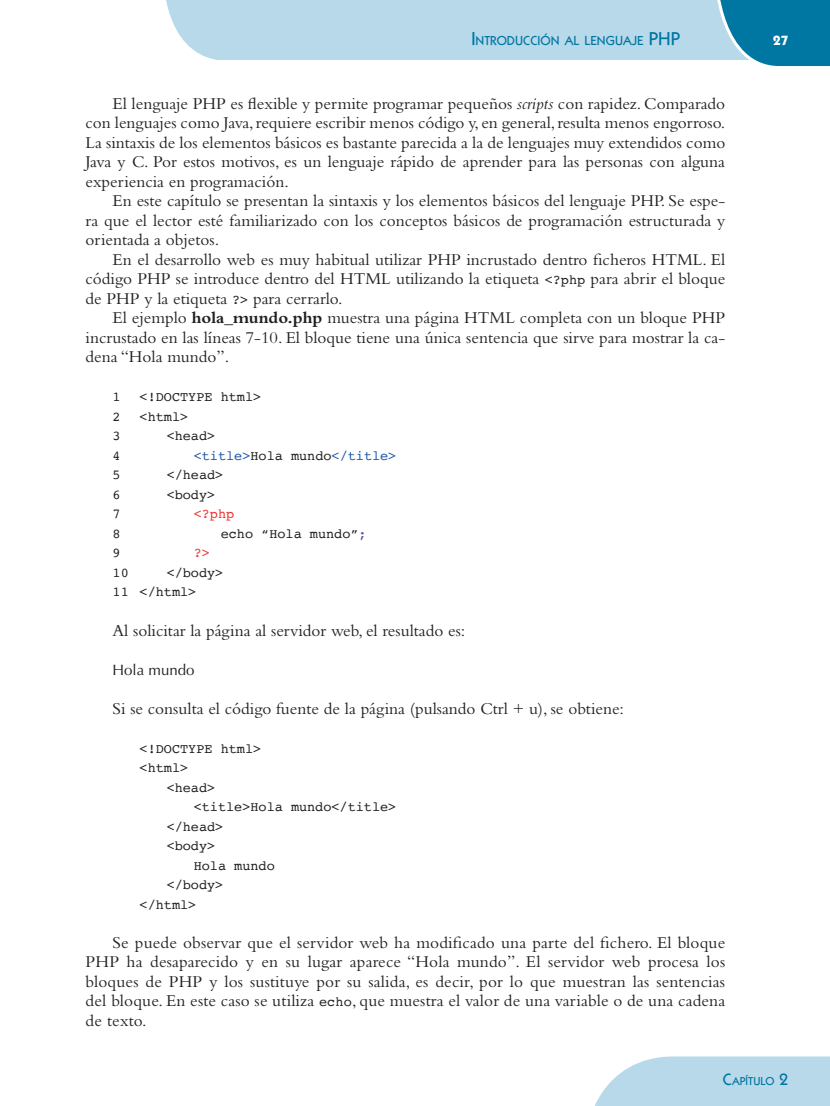
<style>
.page{position:relative;width:830px;height:1106px;background:#fff}
.page>*{position:absolute;margin:0;border:0;box-sizing:border-box;transform-origin:0 0}
.t1{font:17.25px/19.5px "Bembo Std";color:#231f20;text-align:justify}
.t2{font:15px "Optima LT Std";color:#231f20}
.t3{font:13.5px/19.5px "Courier";color:#231f20}
.t4{font:13.5px "Courier";color:#1e56a6}
.t5{font:13.5px "Courier";color:#ee2f2c}
.t6{font:700 13.5px "ITC Kabel Std";color:#fff}
.t7{font:500 13.2px "ITC Kabel Std";color:#0076a3}
.t8{font:500 11.55px "ITC Kabel Std";color:#0076a3}
.s1{font-size:18.75px}
.s2{font-style:italic}
.s3{font-family:"Courier";font-size:13.5px}
.s4{font-weight:700}
.s5{color:#231f20}
.s6{color:#524fa1}
.s7{font-size:16.5px}
</style>
<div class="page">
<div style="left:166px;top:0;width:547px;height:60px;background:#b8d9e9"></div>
<svg style="left:713px;top:0;width:116px;height:66px;background:#278bb1"></svg>
<svg style="left:594px;top:1056px;width:235px;height:50px;background:#bfdceb"></svg>
<p class="t7" style="left:471px;top:33px;width:210px"><span class="s1">I</span>NTRODUCCIÓN AL LENGUAJE <span class="s1">PHP</span></p>
<p class="t6" style="left:772px;top:32px;width:17px">27</p>
<p class="t1" style="left:86px;top:93px;width:641px;text-indent:27px">El lenguaje PHP es flexible y permite programar pequeños <span class="s2">scripts</span> con rapidez. Comparado con lenguajes como Java, requiere escribir menos código y, en general, resulta menos engorroso.<br>La sintaxis de los elementos básicos es bastante parecida a la de lenguajes muy extendidos como Java y C. Por estos motivos, es un lenguaje rápido de aprender para las personas con alguna experiencia en programación.</p>
<p class="t1" style="left:86px;top:191px;width:641px;text-indent:27px">En este capítulo se presentan la sintaxis y los elementos básicos del lenguaje PHP. Se espe&shy;ra que el lector esté familiarizado con los conceptos básicos de programación estructurada y orientada a objetos.</p>
<p class="t1" style="left:85px;top:249px;width:641px;text-indent:27px">En el desarrollo web es muy habitual utilizar PHP incrustado dentro ficheros HTML. El código PHP se introduce dentro del HTML utilizando la etiqueta <span class="s3">&lt;?php</span> para abrir el bloque de PHP y la etiqueta <span class="s3">?&gt;</span> para cerrarlo.</p>
<p class="t1" style="left:86px;top:308px;width:641px;text-indent:27px">El ejemplo <span class="s4">hola_mundo.php</span> muestra una página HTML completa con un bloque PHP incrustado en las líneas 7-10. El bloque tiene una única sentencia que sirve para mostrar la ca&shy;dena “Hola mundo”.</p>
<p class="t3" style="left:113px;top:387px;width:10px">1</p>
<p class="t3" style="left:140px;top:387px;width:123px">&lt;!DOCTYPE html&gt;</p>
<p class="t3" style="left:113px;top:406px;width:10px">2</p>
<p class="t3" style="left:140px;top:406px;width:50px">&lt;html&gt;</p>
<p class="t3" style="left:113px;top:426px;width:10px">3</p>
<p class="t3" style="left:167px;top:426px;width:50px">&lt;head&gt;</p>
<p class="t3" style="left:113px;top:445px;width:10px">4</p>
<p class="t4" style="left:194px;top:445px;width:204px">&lt;title&gt;<span class="s5">Hola mundo</span>&lt;/title&gt;</p>
<p class="t3" style="left:113px;top:465px;width:10px">5</p>
<p class="t3" style="left:167px;top:465px;width:58px">&lt;/head&gt;</p>
<p class="t3" style="left:113px;top:484px;width:10px">6</p>
<p class="t3" style="left:167px;top:484px;width:50px">&lt;body&gt;</p>
<p class="t3" style="left:113px;top:504px;width:10px">7</p>
<p class="t5" style="left:194px;top:504px;width:42px">&lt;?php</p>
<p class="t3" style="left:113px;top:523px;width:10px">8</p>
<p class="t3" style="left:221px;top:523px;width:147px">echo “Hola mundo”<span class="s6">;</span></p>
<p class="t3" style="left:113px;top:543px;width:10px">9</p>
<p class="t5" style="left:194px;top:543px;width:18px">?&gt;</p>
<p class="t3" style="left:113px;top:562px;width:18px">10</p>
<p class="t3" style="left:113px;top:562px;width:112px;text-indent:54px">&lt;/body&gt;<br>11 &lt;/html&gt;</p>
<p class="t1" style="left:113px;top:620px;width:354px">Al solicitar la página al servidor web, el resultado es:</p>
<p class="t2" style="left:113px;top:660px;width:83px">Hola mundo</p>
<p class="t1" style="left:113px;top:698px;width:512px">Si se consulta el código fuente de la página (pulsando Ctrl + u), se obtiene:</p>
<p class="t3" style="left:140px;top:738px;width:123px">&lt;!DOCTYPE html&gt;</p>
<p class="t3" style="left:140px;top:757px;width:50px">&lt;html&gt;</p>
<p class="t3" style="left:167px;top:777px;width:50px">&lt;head&gt;</p>
<p class="t3" style="left:194px;top:796px;width:204px">&lt;title&gt;Hola mundo&lt;/title&gt;</p>
<p class="t3" style="left:167px;top:816px;width:58px">&lt;/head&gt;</p>
<p class="t3" style="left:167px;top:835px;width:50px">&lt;body&gt;</p>
<p class="t3" style="left:194px;top:855px;width:82px">Hola mundo</p>
<p class="t3" style="left:167px;top:874px;width:58px">&lt;/body&gt;</p>
<p class="t3" style="left:140px;top:894px;width:58px">&lt;/html&gt;</p>
<p class="t1" style="left:86px;top:932px;width:641px;text-indent:27px">Se puede observar que el servidor web ha modificado una parte del fichero. El bloque PHP ha desaparecido y en su lugar aparece “Hola mundo”. El servidor web procesa los bloques de PHP y los sustituye por su salida, es decir, por lo que muestran las sentencias del bloque. En este caso se utiliza <span class="s3">echo</span>, que muestra el valor de una variable o de una cadena de texto.</p>
<p class="t8" style="left:722px;top:1074px;width:67px"><span class="s7">C</span>APÍTULO <span class="s7">2</span></p>
</div>
